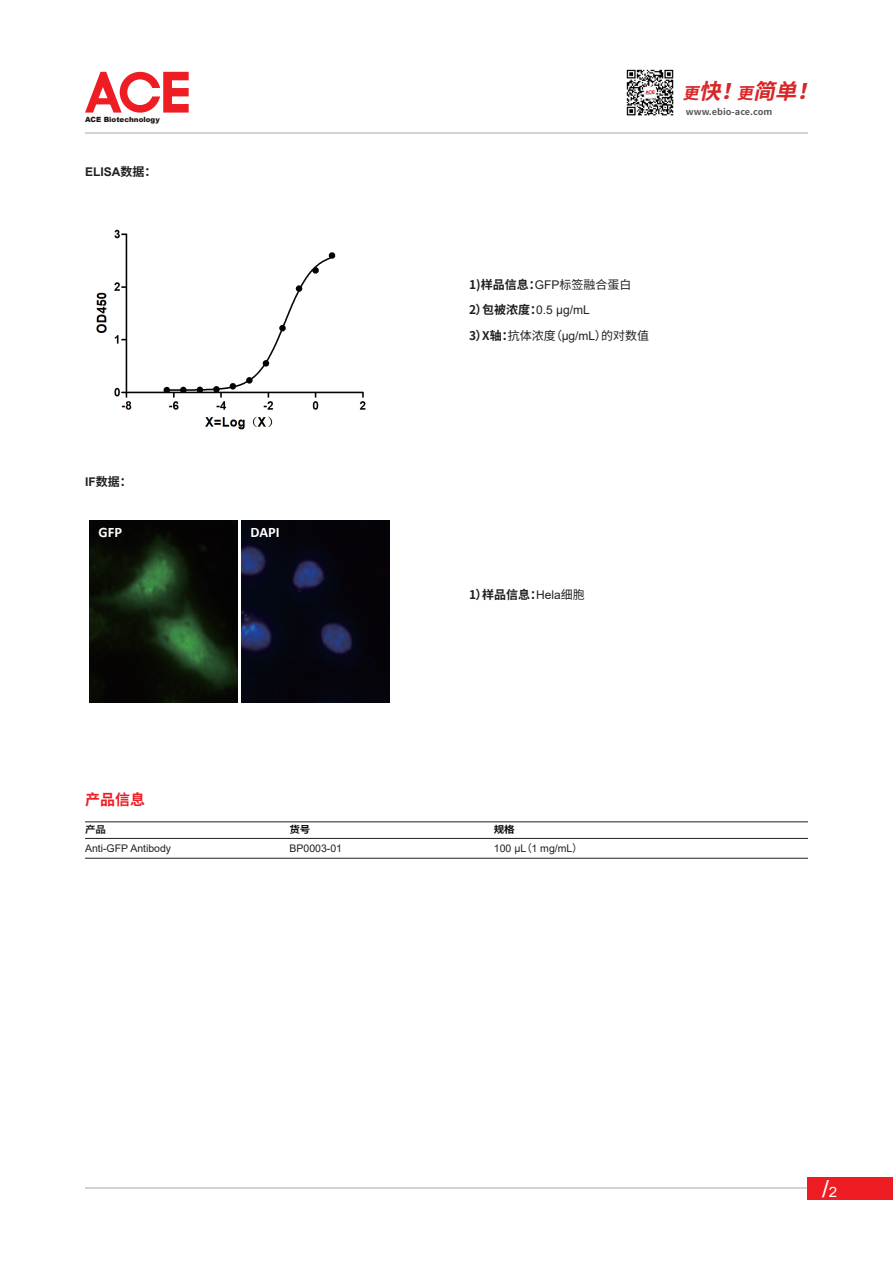
<style>
.page{position:relative;width:893px;height:1263px;background:#fff}
.page>*{position:absolute;margin:0;border:0;box-sizing:border-box;transform-origin:0 0}
.t1{font:23.25px "Arial";color:#fff;scale:1.08 1}
.t2{font:italic 700 21.45px "Source Han Sans CN";color:#d92628}
.t3{font:700 15px "Source Han Sans CN";color:#ee1d23}
.t4{font:700 14.4px "Calibri";color:#fff}
.t5{font:700 12px "Source Han Sans CN";color:#231f20}
.t6{font:12px "Source Han Sans CN";color:#231f20}
.t7{font:12px "Arial";color:#231f20}
.t8{font:700 12px "Arial";color:#231f20}
.t9{font:10.5px "Arial";color:#231f20}
.t10{font:700 9.75px "Source Han Sans CN";color:#040503;scale:1.08 1}
.t11{font:700 9.75px "Source Han Sans CN";color:#231f20;scale:1.08 1}
.t12{font:700 8.85px "Source Han Sans CN";color:#57585a;scale:1.04 1}
.t13{font:900 7.2px "Arial";color:#211814}
.s1{font-family:"Source Han Sans CN"}
.s2{font-family:"Arial"}
.s3{font-size:16.05px}
.s4{font-family:"Arial";font-weight:400}
.s5{font-weight:400}
.s6{font-family:"Source Han Sans CN";font-weight:700}
.s7{font-weight:700}
.s8{font-size:14.25px}
</style>
<div class="page">
<svg style="left:85px;top:72px;width:104px;height:41px"></svg>
<hr style="left:85px;top:133px;width:723px;height:1px;background:#d1d2d4">
<hr style="left:85px;top:1187px;width:723px;height:2px;background:#d1d2d4">
<div style="left:808px;top:1177px;width:85px;height:22px;background:#ee1d23"></div>
<img style="left:96px;top:229px;width:270px;height:201px">
<img style="left:242px;top:520px;width:147px;height:183px">
<img style="left:90px;top:520px;width:147px;height:183px">
<hr style="left:85px;top:821px;width:723px;height:1px;background:#231f20">
<hr style="left:85px;top:838px;width:723px;height:1px;background:#231f20">
<hr style="left:85px;top:858px;width:723px;height:1px;background:#231f20">
<img style="left:626px;top:69px;width:48px;height:47px">
<p class="t13" style="left:85px;top:114px;width:76px">ACE Biotechnology</p>
<p class="t8" style="left:85px;top:164px;width:73px">ELISA<span class="s1">数据：</span></p>
<p class="t5" style="left:85px;top:475px;width:48px"><span class="s2">IF</span>数据：</p>
<h3 class="t4" style="left:99px;top:522px;width:25px">GFP</h3>
<h3 class="t4" style="left:250px;top:522px;width:31px">DAPI</h3>
<h3 class="t3" style="left:85px;top:791px;width:61px">产品信息</h3>
<p class="t9" style="left:85px;top:841px;width:88px">Anti-GFP Antibody</p>
<p class="t9" style="left:289px;top:841px;width:54px">BP0003-01</p>
<p class="t11" style="left:85px;top:824px;width:21px">产品</p>
<p class="t10" style="left:289px;top:824px;width:21px">货号</p>
<h2 class="t2" style="left:683px;top:79px;width:150px"><span class="s3">更</span>快！<span class="s3">更</span>简单！</h2>
<p class="t12" style="left:686px;top:106px;width:85px">www.ebio-ace.com</p>
<p class="t5" style="left:469px;top:278px;width:164px">1)样品信息：<span class="s4">GFP</span><span class="s5">标签融合蛋白</span></p>
<p class="t7" style="left:469px;top:302px;width:122px"><span class="s6">2）包被浓度：</span>0.5 μg/mL</p>
<p class="t6" style="left:469px;top:329px;width:182px"><span class="s7">3）X轴：</span>抗体浓度（<span class="s2">μg/mL</span>）的对数值</p>
<p class="t5" style="left:469px;top:587px;width:117px">1）样品信息：<span class="s4">Hela</span><span class="s5">细胞</span></p>
<p class="t10" style="left:494px;top:824px;width:21px">规格</p>
<p class="t9" style="left:494px;top:841px;width:90px">100 μL<span class="s1">（</span>1 mg/mL<span class="s1">）</span></p>
<h1 class="t1" style="left:822px;top:1173px;width:15px">/<span class="s8">2</span></h1>
</div>
